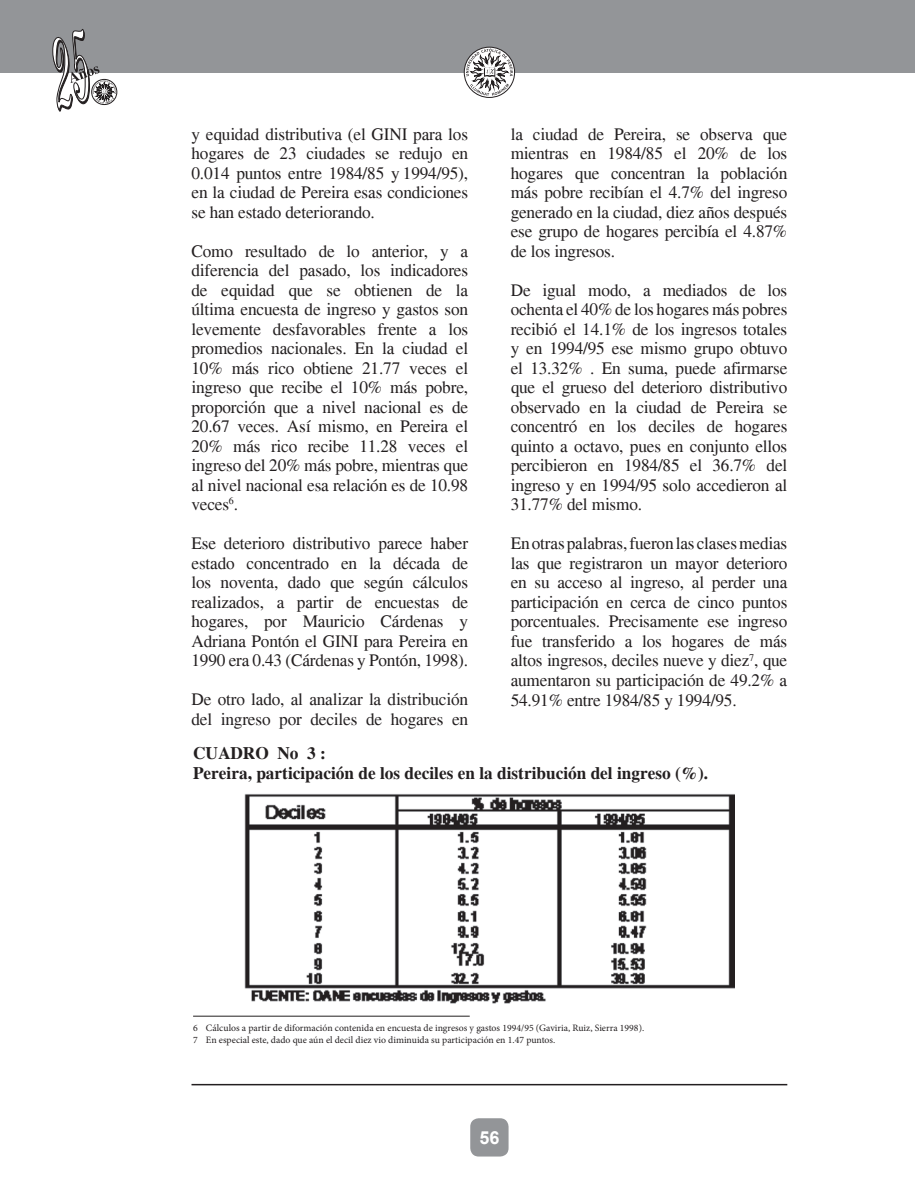
<style>
.page{position:relative;width:915px;height:1191px;background:#fff}
.page>*{position:absolute;margin:0;border:0;box-sizing:border-box;transform-origin:0 0}
.t1{font:700 18px "Arial";color:#fff}
.t2{font:17.25px/19.5px "Times";letter-spacing:-.01em;color:#231f20;text-align:justify}
.t3{font:700 17.25px/20.7px "Times";color:#231f20}
.t4{font:9.75px/11.7px "Minion Pro";color:#231f20}
</style>
<div class="page">
<div style="left:470px;top:1118px;width:38px;height:38px;background:#939598;border-radius:9px"></div>
<hr style="left:914px;top:0;width:1px;height:72px;background:#939598">
<div style="left:0;top:0;width:914px;height:72px;background:#939598"></div>
<svg style="left:463px;top:46px;width:52px;height:52px"></svg>
<svg style="left:52px;top:29px;width:65px;height:83px"></svg>
<hr style="left:191px;top:1084px;width:596px;height:1px;background:#231f20">
<img style="left:244px;top:794px;width:490px;height:209px">
<hr style="left:193px;top:1015px;width:276px;height:1px;background:#231f20">
<p class="t2" style="left:510px;top:124px;width:278px">la ciudad de Pereira, se observa que mientras en 1984/85 el 20% de los hogares que concentran la población más pobre recibían el 4.7% del ingreso generado en la ciudad, diez años después ese grupo de hogares percibía el 4.87% de los ingresos.</p>
<p class="t2" style="left:510px;top:280px;width:278px">De igual modo, a mediados de los ochenta el 40% de los hogares más pobres recibió el 14.1% de los ingresos totales y en 1994/95 ese mismo grupo obtuvo el 13.32% . En suma, puede afirmarse que el grueso del deterioro distributivo observado en la ciudad de Pereira se concentró en los deciles de hogares quinto a octavo, pues en conjunto ellos percibieron en 1984/85 el 36.7% del ingreso y en 1994/95 solo accedieron al 31.77% del mismo.</p>
<p class="t2" style="left:510px;top:533px;width:278px">En otras palabras, fueron las clases medias las que registraron un mayor deterioro en su acceso al ingreso, al perder una participación en cerca de cinco puntos porcentuales. Precisamente ese ingreso fue transferido a los hogares de más altos ingresos, deciles nueve y diez<sup>7</sup>, que aumentaron su participación de 49.2% a 54.91% entre 1984/85 y 1994/95.</p>
<p class="t3" style="left:193px;top:742px;width:516px">CUADRO No 3 :<br>Pereira, participación de los deciles en la distribución del ingreso (%).</p>
<p class="t2" style="left:191px;top:124px;width:278px">y equidad distributiva (el GINI para los hogares de 23 ciudades se redujo en 0.014 puntos entre 1984/85 y 1994/95), en la ciudad de Pereira esas condiciones se han estado deteriorando.</p>
<p class="t2" style="left:191px;top:241px;width:278px">Como resultado de lo anterior, y a diferencia del pasado, los indicadores de equidad que se obtienen de la última encuesta de ingreso y gastos son levemente desfavorables frente a los promedios nacionales. En la ciudad el 10% más rico obtiene 21.77 veces el ingreso que recibe el 10% más pobre, proporción que a nivel nacional es de 20.67 veces. Así mismo, en Pereira el 20% más rico recibe 11.28 veces el ingreso del 20% más pobre, mientras que al nivel nacional esa relación es de 10.98 veces<sup>6</sup>.</p>
<p class="t2" style="left:191px;top:533px;width:278px">Ese deterioro distributivo parece haber estado concentrado en la década de los noventa, dado que según cálculos realizados, a partir de encuestas de hogares, por Mauricio Cárdenas y Adriana Pontón el GINI para Pereira en 1990 era 0.43 (Cárdenas y Pontón, 1998).</p>
<p class="t2" style="left:191px;top:689px;width:278px">De otro lado, al analizar la distribución del ingreso por deciles de hogares en</p>
<p class="t4" style="left:193px;top:1022px;width:452px">6 Cálculos a partir de diformación contenida en encuesta de ingresos y gastos 1994/95 (Gaviria, Ruiz, Sierra 1998).<br>7 En especial este, dado que aún el decil diez vio diminuida su participación en 1.47 puntos.</p>
<p class="t1" style="left:479px;top:1124px;width:22px">56</p>
</div>
